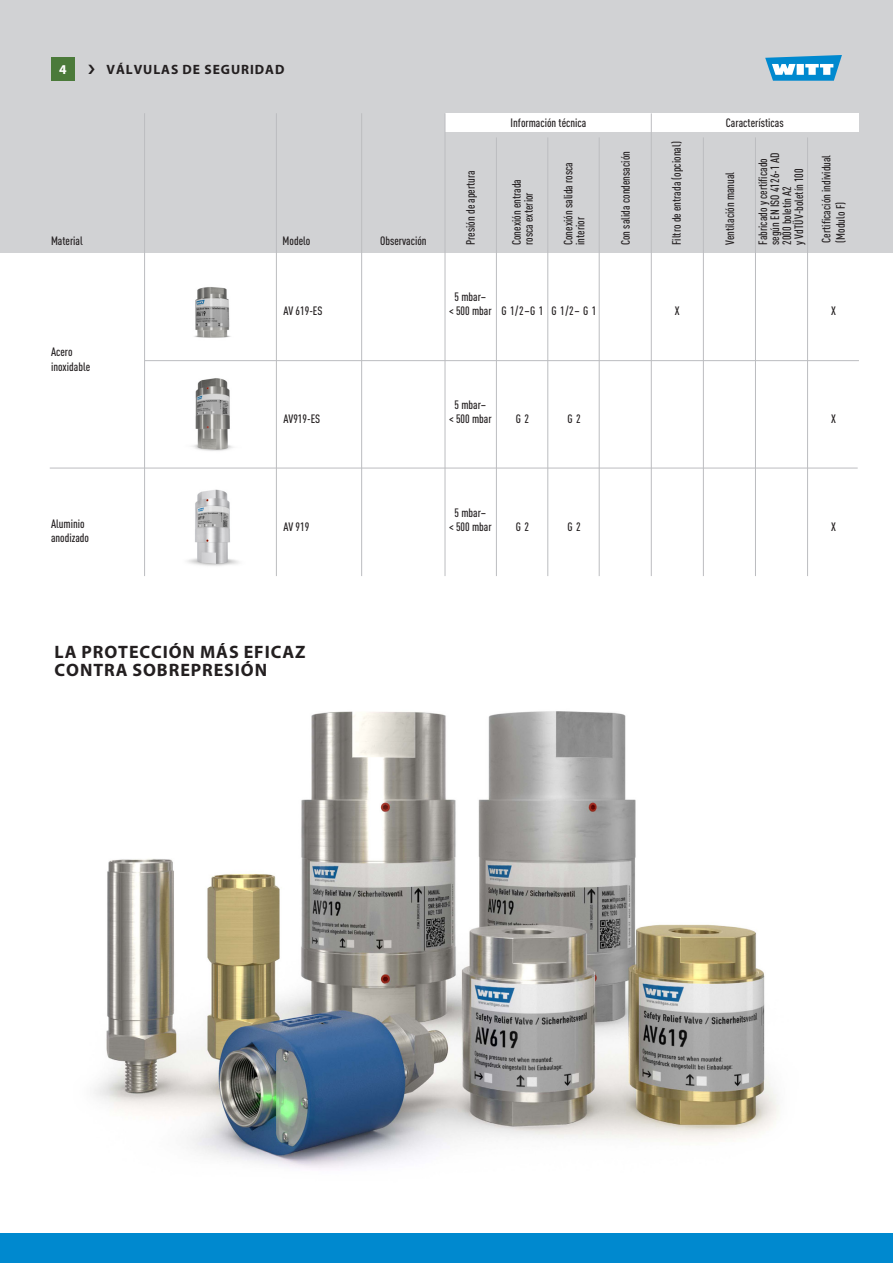
<style>
.page{position:relative;width:893px;height:1263px;background:#fff}
.page>*{position:absolute;margin:0;border:0;box-sizing:border-box;transform-origin:0 0}
.t1{font:700 18px "Myriad Pro";letter-spacing:.05em;color:#231f20}
.t2{font:700 13.5px "Myriad Pro";letter-spacing:.07em;color:#231f20}
.t3{font:700 13.5px "Myriad Pro";color:#fff}
.t4{font:500 12px/12px "DIN Cond";color:#231f20}
</style>
<div class="page">
<div style="left:0;top:0;width:893px;height:252px;background:#d1d2d4"></div>
<div style="left:445px;top:113px;width:414px;height:18px;background:#fff"></div>
<hr style="left:144px;top:113px;width:1px;height:463px;background:#bcbdc0">
<hr style="left:276px;top:113px;width:1px;height:463px;background:#bcbdc0">
<hr style="left:361px;top:113px;width:1px;height:463px;background:#bcbdc0">
<hr style="left:145px;top:360px;width:714px;height:1px;background:#bcbdc0">
<hr style="left:50px;top:468px;width:808px;height:1px;background:#bcbdc0">
<hr style="left:651px;top:113px;width:1px;height:463px;background:#bcbdc0">
<hr style="left:599px;top:137px;width:1px;height:439px;background:#bcbdc0">
<hr style="left:703px;top:137px;width:1px;height:439px;background:#bcbdc0">
<hr style="left:755px;top:137px;width:1px;height:439px;background:#bcbdc0">
<hr style="left:807px;top:137px;width:1px;height:439px;background:#bcbdc0">
<hr style="left:496px;top:137px;width:1px;height:439px;background:#bcbdc0">
<hr style="left:547px;top:137px;width:1px;height:439px;background:#bcbdc0">
<hr style="left:445px;top:113px;width:1px;height:463px;background:#bcbdc0">
<div style="left:0;top:1234px;width:893px;height:29px;background:#0089cf"></div>
<div style="left:51px;top:57px;width:24px;height:24px;background:#4b7a3a"></div>
<svg style="left:765px;top:55px;width:77px;height:26px;background:#5eb0db"></svg>
<img style="left:94px;top:711px;width:686px;height:459px">
<img style="left:194px;top:287px;width:37px;height:51px">
<img style="left:187px;top:489px;width:52px;height:77px">
<img style="left:192px;top:378px;width:41px;height:73px">
<p class="t3" style="left:59px;top:60px;width:9px">4</p>
<p class="t2" style="left:106px;top:60px;width:180px">VÁLVULAS DE SEGURIDAD</p>
<p class="t4" style="left:51px;top:234px;width:33px">Material</p>
<p class="t4" style="left:283px;top:234px;width:29px">Modelo</p>
<p class="t4" style="left:380px;top:234px;width:48px">Observación</p>
<p class="t4" style="left:511px;top:116px;width:77px">Información técnica</p>
<p class="t4" style="left:726px;top:117px;width:59px">Características</p>
<p class="t4" style="left:464px;top:245px;width:76px;rotate:-90deg">Presión de apertura</p>
<p class="t4" style="left:510px;top:245px;width:68px;rotate:-90deg">Conexión entrada rosca exterior</p>
<p class="t4" style="left:562px;top:245px;width:85px;rotate:-90deg">Conexión salida rosca interior</p>
<p class="t4" style="left:619px;top:245px;width:95px;rotate:-90deg">Con salida condensación</p>
<p class="t4" style="left:670px;top:245px;width:105px;rotate:-90deg">Filtro de entrada (opcional)</p>
<p class="t4" style="left:724px;top:245px;width:75px;rotate:-90deg">Ventilación manual</p>
<p class="t4" style="left:757px;top:245px;width:88px;rotate:-90deg">Fabricado y certificado</p>
<p class="t4" style="left:769px;top:245px;width:93px;rotate:-90deg">según EN ISO 4126-1 AD</p>
<p class="t4" style="left:793px;top:245px;width:78px;rotate:-90deg">y VdTÜV-boletín 100</p>
<p class="t4" style="left:781px;top:245px;width:60px;rotate:-90deg">2000 boletín A2</p>
<p class="t4" style="left:820px;top:243px;width:89px;rotate:-90deg">Certificación individual</p>
<p class="t4" style="left:834px;top:243px;width:42px;rotate:-90deg">(Modulo F)</p>
<p class="t4" style="left:51px;top:346px;width:23px">Acero</p>
<p class="t4" style="left:51px;top:360px;width:41px">inoxidable</p>
<p class="t4" style="left:455px;top:291px;width:33px">5 mbar–</p>
<p class="t4" style="left:449px;top:304px;width:44px">&lt; 500 mbar</p>
<p class="t4" style="left:501px;top:304px;width:44px">G 1/2–G 1</p>
<p class="t4" style="left:552px;top:304px;width:46px">G 1/2– G 1</p>
<p class="t4" style="left:283px;top:304px;width:41px">AV 619-ES</p>
<p class="t4" style="left:675px;top:304px;width:6px">X</p>
<p class="t4" style="left:831px;top:304px;width:6px">X</p>
<p class="t4" style="left:283px;top:412px;width:38px">AV919-ES</p>
<p class="t4" style="left:455px;top:399px;width:33px">5 mbar–</p>
<p class="t4" style="left:449px;top:412px;width:44px">&lt; 500 mbar</p>
<p class="t4" style="left:516px;top:412px;width:15px">G 2</p>
<p class="t4" style="left:567px;top:412px;width:15px">G 2</p>
<p class="t4" style="left:831px;top:412px;width:6px">X</p>
<p class="t4" style="left:51px;top:517px;width:35px">Aluminio</p>
<p class="t4" style="left:51px;top:532px;width:39px">anodizado</p>
<p class="t4" style="left:283px;top:520px;width:27px">AV 919</p>
<p class="t4" style="left:455px;top:507px;width:33px">5 mbar–</p>
<p class="t4" style="left:449px;top:520px;width:44px">&lt; 500 mbar</p>
<p class="t4" style="left:516px;top:520px;width:15px">G 2</p>
<p class="t4" style="left:567px;top:520px;width:15px">G 2</p>
<p class="t4" style="left:831px;top:520px;width:6px">X</p>
<p class="t1" style="left:55px;top:640px;width:252px">LA PROTECCIÓN MÁS EFICAZ</p>
<p class="t1" style="left:55px;top:658px;width:214px">CONTRA SOBREPRESIÓN</p>
</div>
